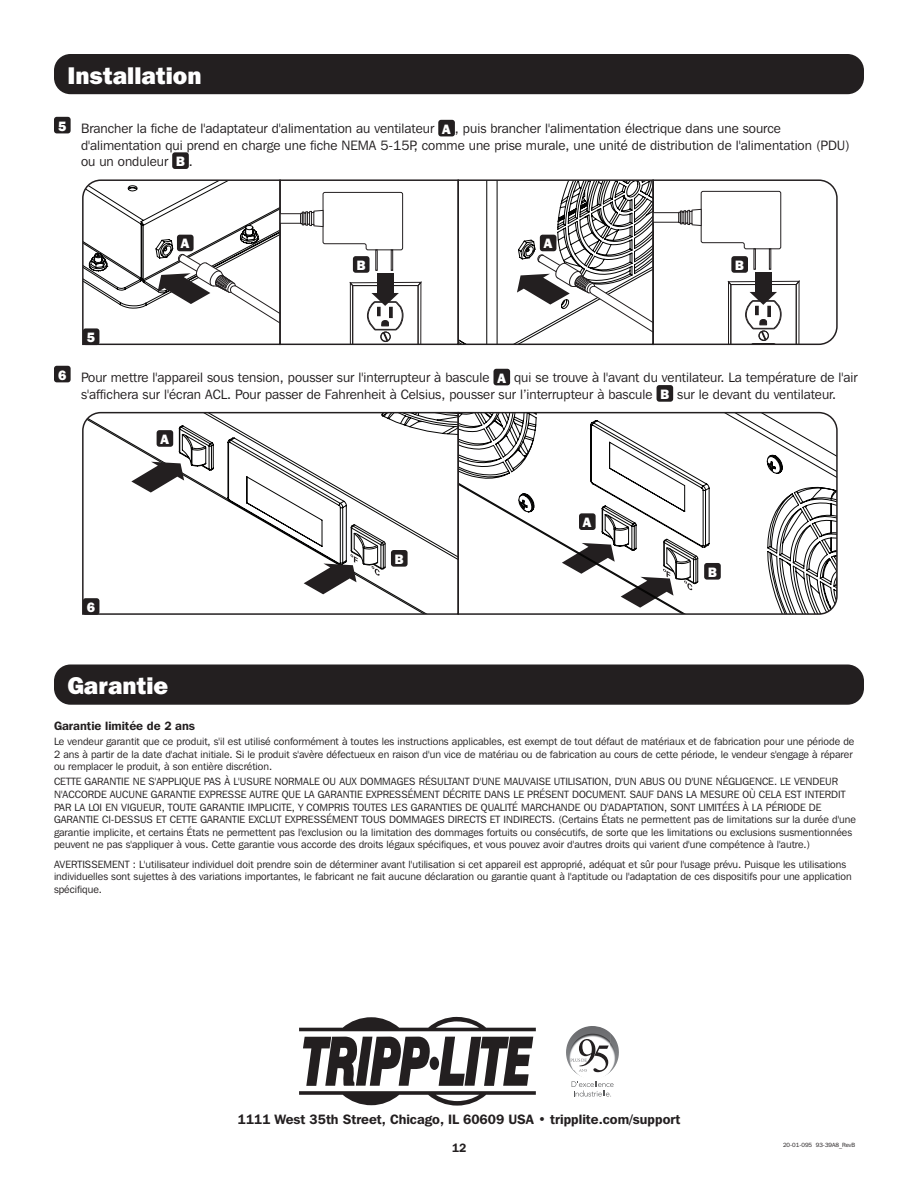
<style>
.page{position:relative;width:918px;height:1188px;background:#fff}
.page>*{position:absolute;margin:0;border:0;box-sizing:border-box;transform-origin:0 0}
.t1{font:800 24px "Franklin Gothic IT Cby BT";color:#fff}
.t2{font:13.5px/16.4px "Franklin Gothic IT Cby BT";color:#231f20}
.t3{font:600 13.5px "Franklin Gothic IT Cby BT";color:#231f20}
.t4{font:800 13.5px "Franklin Gothic IT Cby BT";color:#fff}
.t5{font:600 12px "Franklin Gothic IT Cby BT";color:#231f20}
.t6{font:10.5px/12.6px "Franklin Gothic IT Cby BT";color:#231f20}
.t7{font:6px "Franklin Gothic IT Cby BT";color:#231f20}
.s1{font-weight:800;color:#fff}
.s2{font-weight:400;color:#231f20}
</style>
<div class="page">
<div style="left:54px;top:664px;width:810px;height:41px;background:#231f20;border-radius:16px"></div>
<svg style="left:299px;top:1017px;width:237px;height:14px"></svg>
<svg style="left:299px;top:1037px;width:237px;height:69px"></svg>
<div style="left:54px;top:54px;width:810px;height:40px;background:#231f20;border-radius:16px"></div>
<div style="left:54px;top:117px;width:17px;height:16px;background:#231f20;border-radius:3px"></div>
<div style="left:438px;top:120px;width:17px;height:16px;background:#231f20;border-radius:3px"></div>
<div style="left:172px;top:152px;width:17px;height:17px;background:#231f20;border-radius:3px"></div>
<div style="left:54px;top:366px;width:17px;height:16px;background:#231f20;border-radius:3px"></div>
<div style="left:494px;top:369px;width:16px;height:16px;background:#231f20;border-radius:3px"></div>
<div style="left:657px;top:385px;width:16px;height:17px;background:#231f20;border-radius:3px"></div>
<svg style="left:82px;top:411px;width:375px;height:204px"></svg>
<svg style="left:82px;top:179px;width:340px;height:167px"></svg>
<div style="left:375px;top:249px;width:3px;height:22px;border:1px solid #231f20"></div>
<div style="left:279px;top:179px;width:180px;height:166px;border:2px solid #231f20"></div>
<svg style="left:458px;top:179px;width:380px;height:167px"></svg>
<svg style="left:457px;top:411px;width:381px;height:204px"></svg>
<div style="left:83px;top:328px;width:16px;height:17px;background:#231f20;border-radius:3px"></div>
<div style="left:83px;top:598px;width:16px;height:17px;background:#231f20;border-radius:3px"></div>
<div style="left:177px;top:235px;width:17px;height:16px;background:#231f20;border-radius:3px"></div>
<div style="left:540px;top:235px;width:16px;height:16px;background:#231f20;border-radius:3px"></div>
<div style="left:353px;top:256px;width:17px;height:17px;background:#231f20;border-radius:3px"></div>
<div style="left:731px;top:256px;width:17px;height:17px;background:#231f20;border-radius:3px"></div>
<div style="left:157px;top:430px;width:16px;height:17px;background:#231f20;border-radius:3px"></div>
<div style="left:579px;top:513px;width:17px;height:17px;background:#231f20;border-radius:3px"></div>
<div style="left:391px;top:550px;width:17px;height:17px;background:#231f20;border-radius:3px"></div>
<div style="left:704px;top:563px;width:17px;height:17px;background:#231f20;border-radius:3px"></div>
<img style="left:569px;top:1026px;width:22px;height:14px">
<img style="left:610px;top:1038px;width:9px;height:34px">
<img style="left:573px;top:1070px;width:27px;height:6px">
<svg style="left:579px;top:1039px;width:30px;height:33px"></svg>
<svg style="left:572px;top:1081px;width:42px;height:16px"></svg>
<p class="t1" style="left:68px;top:60px;width:135px">Installation</p>
<p class="t4" style="left:58px;top:117px;width:10px">5</p>
<p class="t2" style="left:81px;top:120px;width:355px">Brancher la fiche de l'adaptateur d'alimentation au ventilateur</p>
<p class="t2" style="left:442px;top:120px;width:340px"><span class="s1">A</span> , puis brancher l'alimentation électrique dans une source</p>
<p class="t2" style="left:81px;top:137px;width:770px">d'alimentation qui prend en charge une fiche NEMA 5-15P, comme une prise murale, une unité de distribution de l'alimentation (PDU) ou un onduleur</p>
<p class="t4" style="left:176px;top:153px;width:18px">B <span class="s2">.</span></p>
<p class="t4" style="left:87px;top:329px;width:10px">5</p>
<p class="t4" style="left:181px;top:235px;width:10px">A</p>
<p class="t4" style="left:544px;top:235px;width:10px">A</p>
<p class="t4" style="left:357px;top:257px;width:10px">B</p>
<p class="t4" style="left:735px;top:257px;width:10px">B</p>
<p class="t4" style="left:58px;top:366px;width:10px">6</p>
<p class="t2" style="left:81px;top:369px;width:410px">Pour mettre l'appareil sous tension, pousser sur l'interrupteur à bascule</p>
<p class="t4" style="left:497px;top:369px;width:10px">A</p>
<p class="t2" style="left:81px;top:369px;width:778px;text-indent:433px">qui se trouve à l'avant du ventilateur. La température de l'air s'affichera sur l'écran ACL. Pour passer de Fahrenheit à Celsius, pousser sur l’interrupteur à bascule</p>
<p class="t4" style="left:660px;top:385px;width:10px">B</p>
<p class="t2" style="left:677px;top:386px;width:160px">sur le devant du ventilateur.</p>
<p class="t4" style="left:87px;top:599px;width:10px">6</p>
<p class="t4" style="left:161px;top:431px;width:10px">A</p>
<p class="t4" style="left:395px;top:550px;width:10px">B</p>
<p class="t4" style="left:583px;top:514px;width:10px">A</p>
<p class="t4" style="left:708px;top:563px;width:10px">B</p>
<p class="t1" style="left:68px;top:670px;width:102px">Garantie</p>
<p class="t5" style="left:54px;top:718px;width:143px">Garantie limitée de 2 ans</p>
<p class="t6" style="left:54px;top:735px;width:802px">Le vendeur garantit que ce produit, s'il est utilisé conformément à toutes les instructions applicables, est exempt de tout défaut de matériaux et de fabrication pour une période de<br>2 ans à partir de la date d'achat initiale. Si le produit s'avère défectueux en raison d'un vice de matériau ou de fabrication au cours de cette période, le vendeur s'engage à réparer ou remplacer le produit, à son entière discrétion.</p>
<p class="t6" style="left:54px;top:775px;width:804px">CETTE GARANTIE NE S'APPLIQUE PAS À L'USURE NORMALE OU AUX DOMMAGES RÉSULTANT D'UNE MAUVAISE UTILISATION, D'UN ABUS OU D'UNE NÉGLIGENCE. LE VENDEUR N'ACCORDE AUCUNE GARANTIE EXPRESSE AUTRE QUE LA GARANTIE EXPRESSÉMENT DÉCRITE DANS LE PRÉSENT DOCUMENT. SAUF DANS LA MESURE OÙ CELA EST INTERDIT PAR LA LOI EN VIGUEUR, TOUTE GARANTIE IMPLICITE, Y COMPRIS TOUTES LES GARANTIES DE QUALITÉ MARCHANDE OU D'ADAPTATION, SONT LIMITÉES À LA PÉRIODE DE GARANTIE CI-DESSUS ET CETTE GARANTIE EXCLUT EXPRESSÉMENT TOUS DOMMAGES DIRECTS ET INDIRECTS. (Certains États ne permettent pas de limitations sur la durée d'une garantie implicite, et certains États ne permettent pas l'exclusion ou la limitation des dommages fortuits ou consécutifs, de sorte que les limitations ou exclusions susmentionnées peuvent ne pas s'appliquer à vous. Cette garantie vous accorde des droits légaux spécifiques, et vous pouvez avoir d'autres droits qui varient d'une compétence à l'autre.)</p>
<p class="t6" style="left:54px;top:858px;width:799px">AVERTISSEMENT : L'utilisateur individuel doit prendre soin de déterminer avant l'utilisation si cet appareil est approprié, adéquat et sûr pour l'usage prévu. Puisque les utilisations individuelles sont sujettes à des variations importantes, le fabricant ne fait aucune déclaration ou garantie quant à l'aptitude ou l'adaptation de ces dispositifs pour une application spécifique.</p>
<p class="t3" style="left:238px;top:1111px;width:444px">1111 West 35th Street, Chicago, IL 60609 USA • tripplite.com/support</p>
<p class="t5" style="left:452px;top:1141px;width:16px">12</p>
<p class="t7" style="left:783px;top:1141px;width:74px">20-01-095 93-39A8_RevB</p>
</div>
